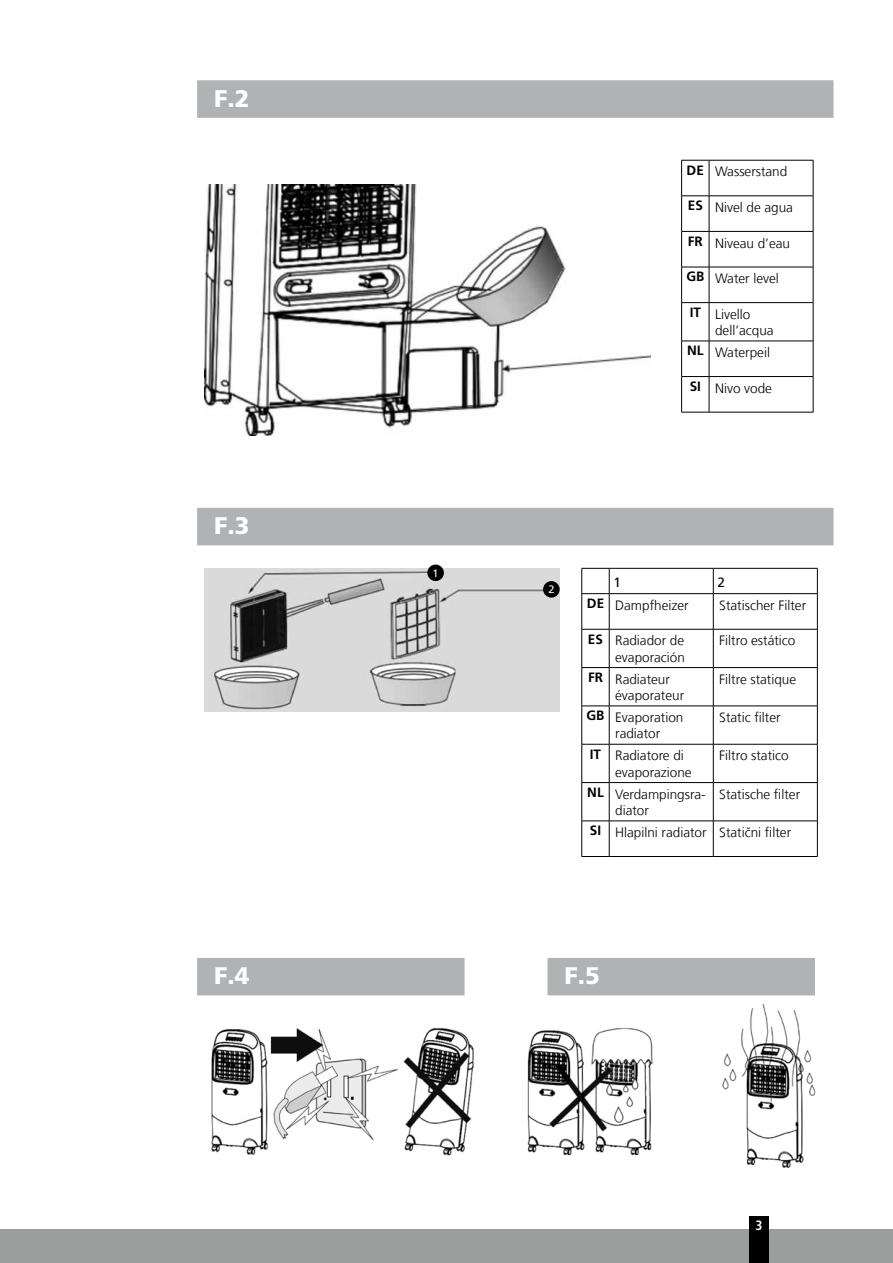
<style>
.page{position:relative;width:893px;height:1263px;background:#fff}
.page>*{position:absolute;margin:0;border:0;box-sizing:border-box;transform-origin:0 0}
.t1{font:900 24px "Frutiger LT Com";color:#fff}
.t2{font:300 13.5px/16.2px "Frutiger LT Com";color:#000}
.t3{font:13.5px "Frutiger LT Com";color:#000}
.t4{font:700 condensed 13.5px "Frutiger LT Com";color:#fff}
.t5{font:10.8px "Frutiger LT Com";color:#fff}
.s1{font-weight:700}
</style>
<div class="page">
<div style="left:0;top:1229px;width:893px;height:34px;background:#9c9d9d"></div>
<div style="left:749px;top:1216px;width:20px;height:47px;background:#000"></div>
<div style="left:197px;top:80px;width:636px;height:38px;background:#b1b2b3"></div>
<div style="left:197px;top:508px;width:636px;height:37px;background:#b1b2b3"></div>
<svg style="left:682px;top:160px;width:27px;height:1px"></svg>
<hr style="left:681px;top:160px;width:1px;height:36px;background:#000">
<hr style="left:709px;top:160px;width:104px;height:1px;background:#000">
<hr style="left:709px;top:160px;width:1px;height:36px;background:#000">
<hr style="left:813px;top:160px;width:1px;height:36px;background:#000">
<svg style="left:682px;top:196px;width:27px;height:1px"></svg>
<hr style="left:681px;top:196px;width:1px;height:35px;background:#000">
<hr style="left:709px;top:196px;width:104px;height:1px;background:#000">
<hr style="left:709px;top:196px;width:1px;height:35px;background:#000">
<hr style="left:813px;top:196px;width:1px;height:35px;background:#000">
<svg style="left:681px;top:231px;width:28px;height:1px"></svg>
<hr style="left:681px;top:232px;width:1px;height:35px;background:#000">
<hr style="left:709px;top:231px;width:104px;height:1px;background:#000">
<hr style="left:709px;top:232px;width:1px;height:35px;background:#000">
<hr style="left:813px;top:232px;width:1px;height:35px;background:#000">
<svg style="left:682px;top:267px;width:27px;height:1px"></svg>
<hr style="left:681px;top:267px;width:1px;height:35px;background:#000">
<hr style="left:709px;top:267px;width:104px;height:1px;background:#000">
<hr style="left:709px;top:267px;width:1px;height:35px;background:#000">
<hr style="left:813px;top:267px;width:1px;height:35px;background:#000">
<svg style="left:681px;top:302px;width:28px;height:1px"></svg>
<hr style="left:681px;top:303px;width:1px;height:38px;background:#000">
<hr style="left:709px;top:302px;width:104px;height:1px;background:#000">
<hr style="left:709px;top:303px;width:1px;height:38px;background:#000">
<hr style="left:813px;top:303px;width:1px;height:38px;background:#000">
<svg style="left:682px;top:341px;width:27px;height:1px"></svg>
<hr style="left:681px;top:341px;width:1px;height:35px;background:#000">
<hr style="left:709px;top:341px;width:104px;height:1px;background:#000">
<hr style="left:709px;top:341px;width:1px;height:35px;background:#000">
<hr style="left:813px;top:341px;width:1px;height:35px;background:#000">
<svg style="left:681px;top:376px;width:28px;height:1px"></svg>
<hr style="left:681px;top:377px;width:1px;height:35px;background:#000">
<hr style="left:709px;top:376px;width:104px;height:1px;background:#000">
<hr style="left:709px;top:377px;width:1px;height:35px;background:#000">
<hr style="left:813px;top:377px;width:1px;height:35px;background:#000">
<svg style="left:681px;top:412px;width:28px;height:1px"></svg>
<hr style="left:709px;top:412px;width:104px;height:1px;background:#000">
<img style="left:204px;top:184px;width:447px;height:251px">
<img style="left:204px;top:569px;width:356px;height:143px">
<hr style="left:609px;top:568px;width:104px;height:1px;background:#000">
<hr style="left:713px;top:568px;width:104px;height:1px;background:#000">
<svg style="left:713px;top:568px;width:1px;height:25px"></svg>
<svg style="left:817px;top:568px;width:1px;height:25px"></svg>
<svg style="left:581px;top:568px;width:29px;height:26px"></svg>
<hr style="left:581px;top:594px;width:1px;height:35px;background:#000">
<hr style="left:609px;top:593px;width:104px;height:1px;background:#000">
<hr style="left:609px;top:594px;width:1px;height:35px;background:#000">
<hr style="left:713px;top:593px;width:104px;height:1px;background:#000">
<hr style="left:713px;top:594px;width:1px;height:35px;background:#000">
<hr style="left:817px;top:594px;width:1px;height:35px;background:#000">
<svg style="left:582px;top:629px;width:27px;height:1px"></svg>
<hr style="left:581px;top:629px;width:1px;height:38px;background:#000">
<hr style="left:609px;top:629px;width:104px;height:1px;background:#000">
<hr style="left:609px;top:629px;width:1px;height:38px;background:#000">
<hr style="left:713px;top:629px;width:104px;height:1px;background:#000">
<hr style="left:713px;top:629px;width:1px;height:38px;background:#000">
<hr style="left:817px;top:629px;width:1px;height:38px;background:#000">
<svg style="left:582px;top:667px;width:27px;height:1px"></svg>
<hr style="left:581px;top:668px;width:1px;height:38px;background:#000">
<hr style="left:609px;top:667px;width:104px;height:1px;background:#000">
<hr style="left:609px;top:668px;width:1px;height:38px;background:#000">
<hr style="left:713px;top:667px;width:104px;height:1px;background:#000">
<hr style="left:713px;top:668px;width:1px;height:38px;background:#000">
<hr style="left:817px;top:668px;width:1px;height:38px;background:#000">
<svg style="left:582px;top:706px;width:27px;height:1px"></svg>
<hr style="left:581px;top:706px;width:1px;height:38px;background:#000">
<hr style="left:609px;top:706px;width:104px;height:1px;background:#000">
<hr style="left:609px;top:706px;width:1px;height:38px;background:#000">
<hr style="left:713px;top:706px;width:104px;height:1px;background:#000">
<hr style="left:713px;top:706px;width:1px;height:38px;background:#000">
<hr style="left:817px;top:706px;width:1px;height:38px;background:#000">
<svg style="left:582px;top:744px;width:27px;height:1px"></svg>
<hr style="left:581px;top:744px;width:1px;height:38px;background:#000">
<hr style="left:609px;top:744px;width:104px;height:1px;background:#000">
<hr style="left:609px;top:744px;width:1px;height:38px;background:#000">
<hr style="left:713px;top:744px;width:104px;height:1px;background:#000">
<hr style="left:713px;top:744px;width:1px;height:38px;background:#000">
<hr style="left:817px;top:744px;width:1px;height:38px;background:#000">
<svg style="left:582px;top:782px;width:27px;height:1px"></svg>
<hr style="left:581px;top:783px;width:1px;height:38px;background:#000">
<hr style="left:609px;top:782px;width:104px;height:1px;background:#000">
<hr style="left:609px;top:783px;width:1px;height:38px;background:#000">
<hr style="left:713px;top:782px;width:104px;height:1px;background:#000">
<hr style="left:713px;top:783px;width:1px;height:38px;background:#000">
<hr style="left:817px;top:783px;width:1px;height:38px;background:#000">
<svg style="left:582px;top:821px;width:27px;height:1px"></svg>
<hr style="left:581px;top:821px;width:1px;height:35px;background:#000">
<hr style="left:609px;top:821px;width:104px;height:1px;background:#000">
<hr style="left:609px;top:821px;width:1px;height:35px;background:#000">
<hr style="left:713px;top:821px;width:104px;height:1px;background:#000">
<hr style="left:713px;top:821px;width:1px;height:35px;background:#000">
<hr style="left:817px;top:821px;width:1px;height:35px;background:#000">
<svg style="left:582px;top:856px;width:27px;height:1px"></svg>
<hr style="left:609px;top:856px;width:104px;height:1px;background:#000">
<hr style="left:713px;top:856px;width:104px;height:1px;background:#000">
<div style="left:427px;top:564px;width:17px;height:17px;background:#000;border-radius:50%"></div>
<div style="left:543px;top:581px;width:17px;height:17px;background:#000;border-radius:50%"></div>
<div style="left:197px;top:958px;width:268px;height:37px;background:#b1b2b3"></div>
<img style="left:211px;top:1027px;width:263px;height:129px">
<div style="left:547px;top:958px;width:268px;height:37px;background:#b1b2b3"></div>
<img style="left:527px;top:1005px;width:289px;height:163px">
<h1 class="t1" style="left:214px;top:84px;width:37px">F.2</h1>
<h1 class="t1" style="left:214px;top:511px;width:37px">F.3</h1>
<p class="t5" style="left:433px;top:567px;width:8px">1</p>
<p class="t2" style="left:687px;top:164px;width:102px"><span class="s1">DE</span> Wasserstand</p>
<p class="t2" style="left:688px;top:199px;width:107px"><span class="s1">ES</span> Nivel de agua</p>
<p class="t2" style="left:688px;top:235px;width:104px"><span class="s1">FR</span> Niveau d’eau</p>
<p class="t2" style="left:686px;top:270px;width:94px"><span class="s1">GB</span> Water level</p>
<p class="t2" style="left:715px;top:306px;width:60px;text-indent:-25px"><span class="s1">IT</span> Livello dell’acqua</p>
<p class="t2" style="left:687px;top:344px;width:84px"><span class="s1">NL</span> Waterpeil</p>
<p class="t2" style="left:690px;top:380px;width:84px"><span class="s1">SI</span> Nivo vode</p>
<p class="t5" style="left:548px;top:583px;width:8px">2</p>
<p class="t3" style="left:613px;top:574px;width:9px">1</p>
<p class="t3" style="left:717px;top:574px;width:9px">2</p>
<p class="t2" style="left:587px;top:597px;width:103px"><span class="s1">DE</span> Dampfheizer</p>
<p class="t2" style="left:719px;top:597px;width:88px">Statischer Filter</p>
<p class="t2" style="left:588px;top:633px;width:99px;text-align:right"><span class="s1">ES</span> Radiador de evaporación</p>
<p class="t2" style="left:719px;top:633px;width:78px">Filtro estático</p>
<p class="t2" style="left:615px;top:671px;width:70px;text-indent:-27px"><span class="s1">FR</span> Radiateur évaporateur</p>
<p class="t2" style="left:719px;top:671px;width:78px">Filtre statique</p>
<p class="t2" style="left:586px;top:709px;width:98px;text-align:center"><span class="s1">GB</span> Evaporation radiator</p>
<p class="t2" style="left:719px;top:709px;width:63px">Static filter</p>
<p class="t2" style="left:615px;top:748px;width:78px;text-indent:-25px"><span class="s1">IT</span> Radiatore di evaporazione</p>
<p class="t2" style="left:719px;top:748px;width:71px">Filtro statico</p>
<p class="t2" style="left:615px;top:786px;width:92px;text-indent:-28px"><span class="s1">NL</span> Verdampingsra&shy;diator</p>
<p class="t2" style="left:719px;top:786px;width:82px">Statische filter</p>
<p class="t2" style="left:590px;top:824px;width:203px"><span class="s1">SI</span> Hlapilni radiator Statični filter</p>
<h1 class="t1" style="left:214px;top:961px;width:37px">F.4</h1>
<h1 class="t1" style="left:564px;top:961px;width:37px">F.5</h1>
<p class="t4" style="left:756px;top:1217px;width:9px">3</p>
</div>
